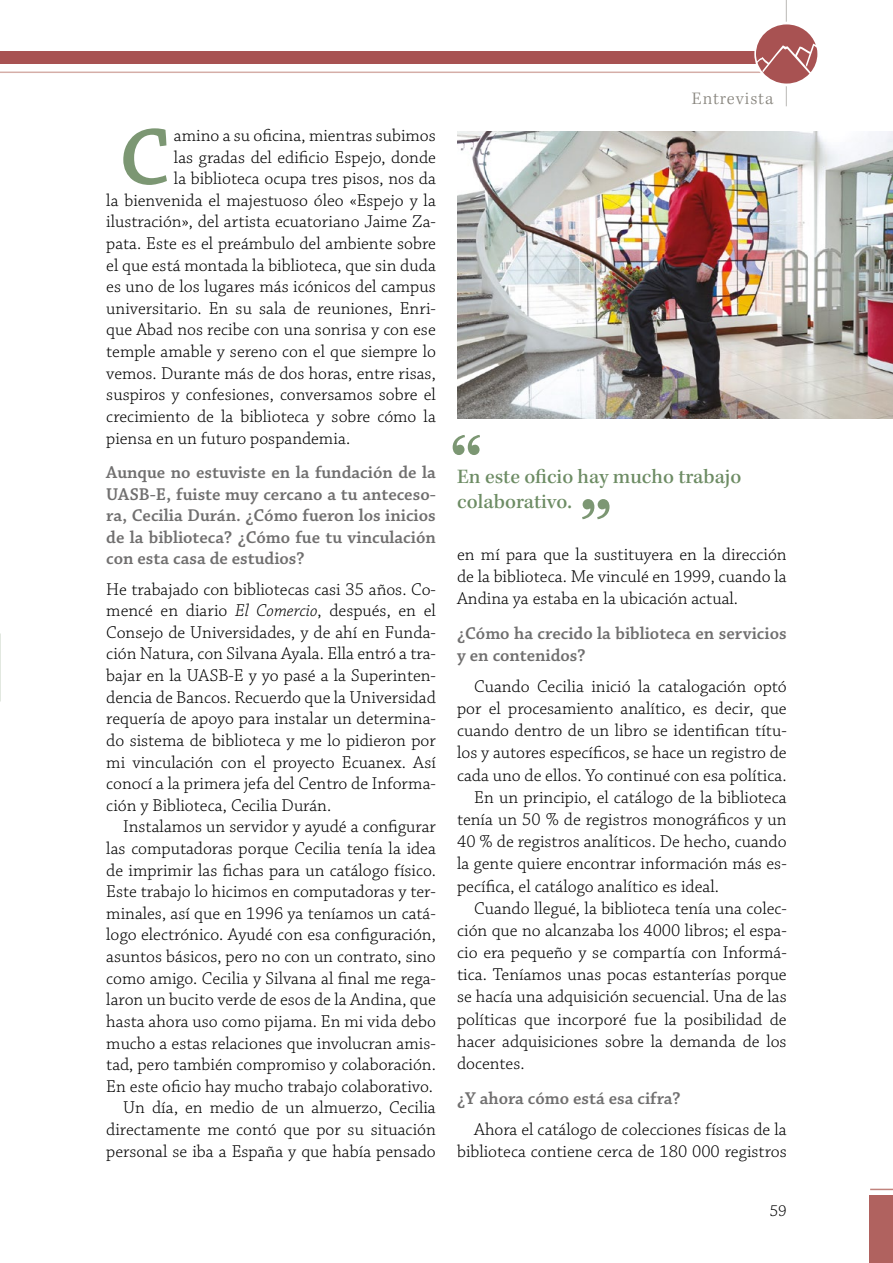
<style>
.page{position:relative;width:893px;height:1263px;background:#fff}
.page>*{position:absolute;margin:0;border:0;box-sizing:border-box;transform-origin:0 0}
.t1{font:500 90px "Kepler Std";color:#7c9773}
.t2{font:600 84.45px "Chaparral Pro";color:#7c9773}
.t3{font:500 21px/25.2px "Kepler Std";color:#6d8c64}
.t4{font:300 18px/21.6px "Chaparral Pro";color:#000;text-align:justify}
.t5{font:600 18px/21.6px "Chaparral Pro";color:#706f6f;text-align:justify}
.t6{font:300 18px "Kepler Std";letter-spacing:.05em;color:#89867f}
.t7{font:300 16.5px "Chaparral Pro";color:#000}
.s1{font-style:italic}
</style>
<div class="page">
<img style="left:0;top:61px;width:1px;height:629px">
<hr style="left:786px;top:0;width:1px;height:106px;background:#bab9b5">
<hr style="left:0;top:72px;width:787px;height:1px;background:#d5aea8">
<div style="left:0;top:51px;width:787px;height:13px;background:#a85252"></div>
<svg style="left:754px;top:22px;width:65px;height:64px"></svg>
<svg style="left:756px;top:24px;width:61px;height:60px"></svg>
<img style="left:457px;top:132px;width:436px;height:287px">
<div style="left:870px;top:1195px;width:23px;height:68px;background:#b0625f"></div>
<svg style="left:870px;top:1189px;width:23px;height:1px"></svg>
<h2 class="t2" style="left:119px;top:109px;width:52px">C</h2>
<p class="t4" style="left:174px;top:125px;width:263px">amino a su oficina, mientras subimos</p>
<p class="t4" style="left:174px;top:147px;width:263px">las gradas del edificio Espejo, donde</p>
<p class="t4" style="left:174px;top:168px;width:263px">la biblioteca ocupa tres pisos, nos da</p>
<p class="t4" style="left:106px;top:190px;width:331px">la bienvenida el majestuoso óleo «Espejo y la</p>
<p class="t4" style="left:106px;top:212px;width:331px">ilustración», del artista ecuatoriano Jaime Za-</p>
<p class="t4" style="left:106px;top:233px;width:331px">pata. Este es el preámbulo del ambiente sobre</p>
<p class="t4" style="left:106px;top:255px;width:331px">el que está montada la biblioteca, que sin duda</p>
<p class="t4" style="left:106px;top:276px;width:331px">es uno de los lugares más icónicos del campus</p>
<p class="t4" style="left:106px;top:298px;width:331px">universitario. En su sala de reuniones, Enri-</p>
<p class="t4" style="left:106px;top:320px;width:331px">que Abad nos recibe con una sonrisa y con ese</p>
<p class="t4" style="left:106px;top:341px;width:331px">temple amable y sereno con el que siempre lo</p>
<p class="t4" style="left:106px;top:363px;width:331px">vemos. Durante más de dos horas, entre risas,</p>
<p class="t4" style="left:106px;top:385px;width:331px">suspiros y confesiones, conversamos sobre el</p>
<p class="t4" style="left:106px;top:406px;width:331px">crecimiento de la biblioteca y sobre cómo la</p>
<p class="t4" style="left:106px;top:428px;width:245px">piensa en un futuro pospandemia.</p>
<p class="t5" style="left:106px;top:462px;width:331px">Aunque no estuviste en la fundación de la UASB-E, fuiste muy cercano a tu anteceso&shy;ra, Cecilia Durán. ¿Cómo fueron los inicios de la biblioteca? ¿Cómo fue tu vinculación con esta casa de estudios?</p>
<p class="t4" style="left:106px;top:579px;width:331px">He trabajado con bibliotecas casi 35 años. Co&shy;mencé en diario <span class="s1">El Comercio</span>, después, en el Consejo de Universidades, y de ahí en Funda&shy;ción Natura, con Silvana Ayala. Ella entró a tra&shy;bajar en la UASB-E y yo pasé a la Superinten&shy;dencia de Bancos. Recuerdo que la Universidad requería de apoyo para instalar un determina&shy;do sistema de biblioteca y me lo pidieron por mi vinculación con el proyecto Ecuanex. Así conocí a la primera jefa del Centro de Informa&shy;ción y Biblioteca, Cecilia Durán.</p>
<p class="t4" style="left:106px;top:817px;width:331px;text-align:right">Instalamos un servidor y ayudé a configurar las computadoras porque Cecilia tenía la idea de imprimir las fichas para un catálogo físico.<br>Este trabajo lo hicimos en computadoras y ter&shy;minales, así que en 1996 ya teníamos un catá&shy;logo electrónico. Ayudé con esa configuración, asuntos básicos, pero no con un contrato, sino como amigo. Cecilia y Silvana al final me rega&shy;laron un bucito verde de esos de la Andina, que hasta ahora uso como pijama. En mi vida debo mucho a estas relaciones que involucran amis&shy;tad, pero también compromiso y colaboración.<br>En este oficio hay mucho trabajo colaborativo.<br>Un día, en medio de un almuerzo, Cecilia directamente me contó que por su situación personal se iba a España y que había pensado</p>
<h1 class="t1" style="left:450px;top:420px;width:35px">“</h1>
<p class="t6" style="left:692px;top:88px;width:83px">Entrevista</p>
<p class="t3" style="left:457px;top:465px;width:286px">En este oficio hay mucho trabajo colaborativo.</p>
<h1 class="t1" style="left:579px;top:484px;width:35px">”</h1>
<p class="t4" style="left:457px;top:544px;width:331px;line-height:22.2px">en mí para que la sustituyera en la dirección de la biblioteca. Me vinculé en 1999, cuando la Andina ya estaba en la ubicación actual.</p>
<p class="t5" style="left:457px;top:623px;width:331px;line-height:22.2px">¿Cómo ha crecido la biblioteca en servicios y en contenidos?</p>
<p class="t4" style="left:474px;top:676px;width:314px">Cuando Cecilia inició la catalogación optó</p>
<p class="t4" style="left:457px;top:698px;width:331px">por el procesamiento analítico, es decir, que</p>
<p class="t4" style="left:457px;top:720px;width:331px">cuando dentro de un libro se identifican títu-</p>
<p class="t4" style="left:457px;top:743px;width:331px">los y autores específicos, se hace un registro de</p>
<p class="t4" style="left:457px;top:765px;width:331px">cada uno de ellos. Yo continué con esa política.</p>
<p class="t4" style="left:474px;top:787px;width:314px">En un principio, el catálogo de la biblioteca</p>
<p class="t4" style="left:457px;top:809px;width:331px">tenía un 50 % de registros monográficos y un</p>
<p class="t4" style="left:457px;top:831px;width:331px">40 % de registros analíticos. De hecho, cuando</p>
<p class="t4" style="left:457px;top:854px;width:331px">la gente quiere encontrar información más es-</p>
<p class="t4" style="left:457px;top:876px;width:263px">pecífica, el catálogo analítico es ideal.</p>
<p class="t4" style="left:474px;top:898px;width:314px">Cuando llegué, la biblioteca tenía una colec-</p>
<p class="t4" style="left:457px;top:920px;width:331px">ción que no alcanzaba los 4000 libros; el espa-</p>
<p class="t4" style="left:457px;top:942px;width:331px">cio era pequeño y se compartía con Informá-</p>
<p class="t4" style="left:457px;top:964px;width:331px">tica. Teníamos unas pocas estanterías porque</p>
<p class="t4" style="left:457px;top:987px;width:331px">se hacía una adquisición secuencial. Una de las</p>
<p class="t4" style="left:457px;top:1009px;width:331px">políticas que incorporé fue la posibilidad de</p>
<p class="t4" style="left:457px;top:1031px;width:331px">hacer adquisiciones sobre la demanda de los</p>
<p class="t4" style="left:457px;top:1053px;width:69px">docentes.</p>
<p class="t5" style="left:457px;top:1088px;width:225px">¿Y ahora cómo está esa cifra?</p>
<p class="t4" style="left:457px;top:1118px;width:331px;line-height:22.2px;text-align:right">Ahora el catálogo de colecciones físicas de la biblioteca contiene cerca de 180 000 registros</p>
<p class="t7" style="left:770px;top:1202px;width:18px">59</p>
</div>
